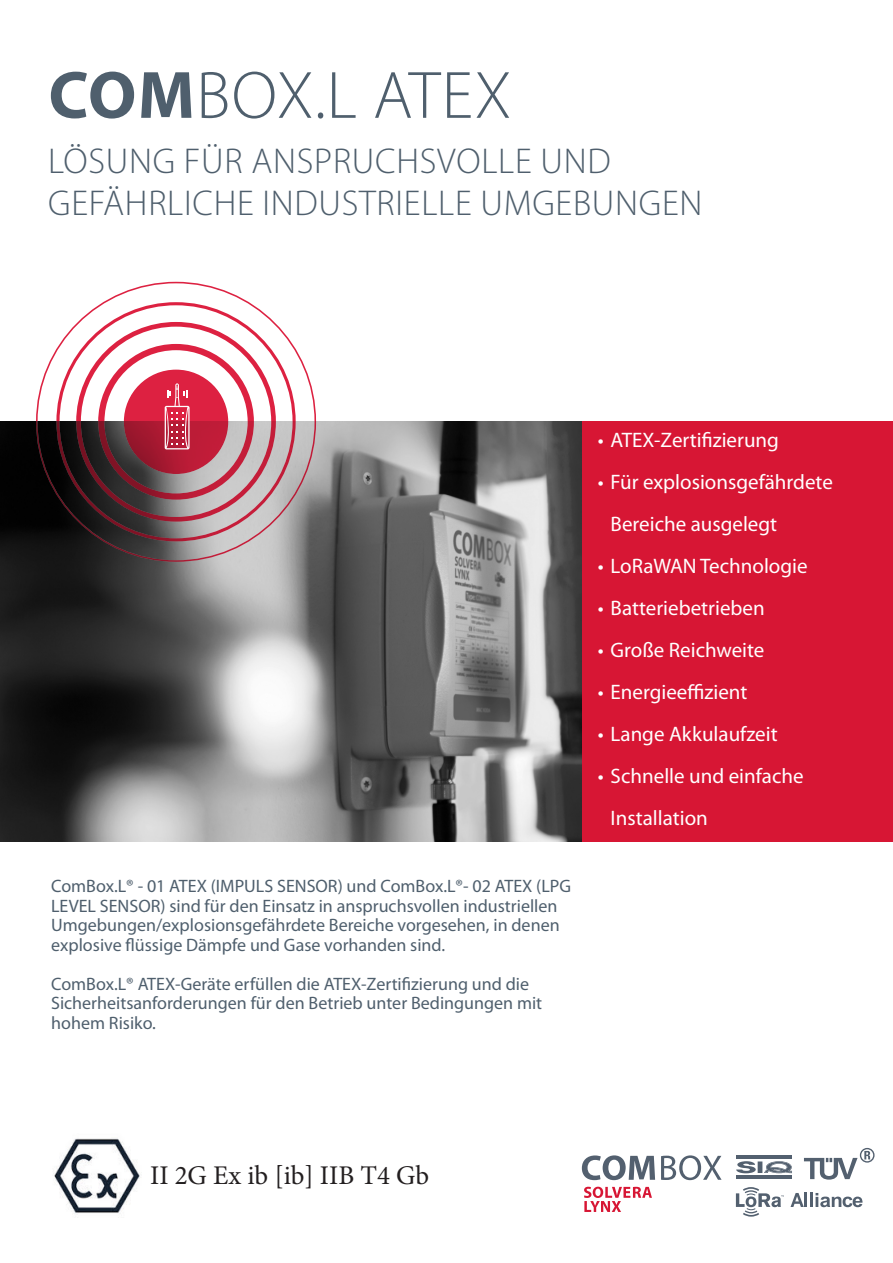
<style>
.page{position:relative;width:893px;height:1263px;background:#fff}
.page>*{position:absolute;margin:0;border:0;box-sizing:border-box;transform-origin:0 0}
.t1{font:300 67.5px "Myriad Pro";letter-spacing:.02em;color:#4f5f6d}
.t2{font:300 36px/42px "Myriad Pro";letter-spacing:.02em;color:#4f5f6d}
.t3{font:27px "Minion Pro";color:#231f20}
.t4{font:21px/42px "Myriad Pro";color:#fff}
.t5{font:18px/19.5px "Myriad Pro";color:#4f5f6d}
.s1{font-weight:700}
</style>
<div class="page">
<div style="left:581px;top:421px;width:312px;height:421px;background:#d71634"></div>
<svg style="left:584px;top:1187px;width:68px;height:25px"></svg>
<svg style="left:582px;top:1155px;width:140px;height:25px"></svg>
<img style="left:0;top:421px;width:582px;height:421px">
<svg style="left:36px;top:282px;width:280px;height:280px"></svg>
<svg style="left:76px;top:322px;width:200px;height:200px"></svg>
<img style="left:53px;top:1138px;width:87px;height:76px">
<hr style="left:736px;top:1176px;width:56px;height:3px;background:#53606f">
<hr style="left:736px;top:1155px;width:56px;height:3px;background:#53606f">
<svg style="left:736px;top:1161px;width:56px;height:12px"></svg>
<svg style="left:804px;top:1148px;width:70px;height:31px"></svg>
<svg style="left:790px;top:1193px;width:14px;height:14px"></svg>
<hr style="left:804px;top:1193px;width:3px;height:14px;background:#53606f">
<hr style="left:810px;top:1193px;width:3px;height:14px;background:#53606f">
<svg style="left:815px;top:1193px;width:47px;height:14px"></svg>
<svg style="left:736px;top:1187px;width:48px;height:29px"></svg>
<p class="t1" style="left:49px;top:58px;width:464px"><span class="s1">COM</span>BOX.L ATEX</p>
<p class="t2" style="left:48px;top:140px;width:656px">LÖSUNG FÜR ANSPRUCHSVOLLE UND<br>GEFÄHRLICHE INDUSTRIELLE UMGEBUNGEN</p>
<p class="t5" style="left:51px;top:877px;width:521px">ComBox.L® - 01 ATEX (IMPULS SENSOR) und ComBox.L®- 02 ATEX (LPG LEVEL SENSOR) sind für den Einsatz in anspruchsvollen industriellen Umgebungen/explosionsgefährdete Bereiche vorgesehen, in denen explosive flüssige Dämpfe und Gase vorhanden sind.</p>
<p class="t5" style="left:51px;top:974px;width:493px">ComBox.L® ATEX-Geräte erfüllen die ATEX-Zertifizierung und die<br>Sicherheitsanforderungen für den Betrieb unter Bedingungen mit hohem Risiko.</p>
<p class="t4" style="left:598px;top:419px;width:183px">• ATEX-Zertifizierung</p>
<p class="t4" style="left:611px;top:461px;width:224px;text-indent:-13px">• Für explosionsgefährdete<br>Bereiche ausgelegt</p>
<p class="t4" style="left:598px;top:545px;width:211px">• LoRaWAN Technologie</p>
<p class="t4" style="left:598px;top:587px;width:168px">• Batteriebetrieben</p>
<p class="t4" style="left:598px;top:629px;width:168px">• Große Reichweite</p>
<p class="t4" style="left:598px;top:671px;width:151px">• Energieeffizient</p>
<p class="t4" style="left:598px;top:713px;width:181px">• Lange Akkulaufzeit</p>
<p class="t4" style="left:611px;top:755px;width:195px;text-indent:-13px">• Schnelle und einfache<br>Installation</p>
<p class="t3" style="left:150px;top:1157px;width:281px">II 2G Ex ib [ib] IIB T4 Gb</p>
</div>
